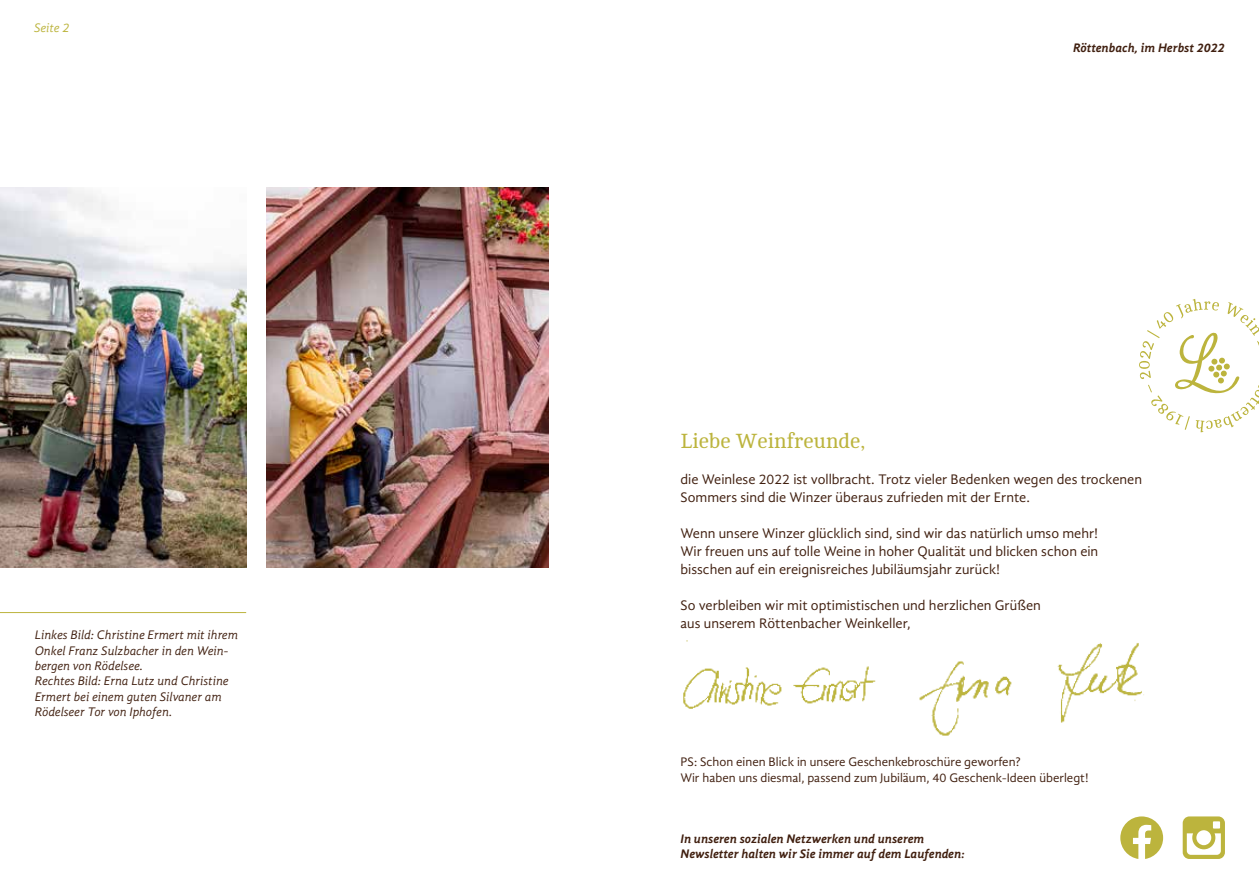
<style>
.page{position:relative;width:1259px;height:893px;background:#fff}
.page>*{position:absolute;margin:0;border:0;box-sizing:border-box;transform-origin:0 0}
.t1{font:21px "Cambo";color:#bcb43d}
.t2{font:14.25px/18px "Gandhi Sans";color:#401f0f}
.t3{font:italic 12.75px/15.3px "Gandhi Sans";color:#401f0f}
.t4{font:12.75px/15.3px "Gandhi Sans";color:#401f0f}
.t5{font:italic 700 12.75px/15.3px "Gandhi Sans";color:#401f0f}
.t6{font:italic 12.75px "Gandhi Sans";color:#bcb43d}
</style>
<div class="page">
<img style="left:683px;top:640px;width:193px;height:69px">
<img style="left:919px;top:643px;width:225px;height:93px">
<img style="left:0;top:188px;width:246px;height:380px">
<img style="left:266px;top:187px;width:283px;height:381px">
<svg style="left:1139px;top:299px;width:120px;height:133px"></svg>
<svg style="left:1120px;top:816px;width:43px;height:43px"></svg>
<svg style="left:1182px;top:816px;width:43px;height:43px"></svg>
<hr style="left:0;top:612px;width:246px;height:1px;background:#bcb43d">
<p class="t6" style="left:34px;top:21px;width:37px">Seite 2</p>
<p class="t3" style="left:35px;top:627px;width:205px">Linkes Bild: Christine Ermert mit ihrem<br>Onkel Franz Sulzbacher in den Wein&shy;bergen von Rödelsee.<br>Rechtes Bild: Erna Lutz und Christine<br>Ermert bei einem guten Silvaner am<br>Rödelseer Tor von Iphofen.</p>
<p class="t5" style="left:1073px;top:40px;width:153px">Röttenbach, im Herbst 2022</p>
<h1 class="t1" style="left:680px;top:429px;width:186px">Liebe Weinfreunde,</h1>
<p class="t2" style="left:680px;top:470px;width:463px">die Weinlese 2022 ist vollbracht. Trotz vieler Bedenken wegen des trockenen<br>Sommers sind die Winzer überaus zufrieden mit der Ernte.</p>
<p class="t2" style="left:680px;top:524px;width:419px;text-align:justify">Wenn unsere Winzer glücklich sind, sind wir das natürlich umso mehr!<br>Wir freuen uns auf tolle Weine in hoher Qualität und blicken schon ein bisschen auf ein ereignisreiches Jubiläumsjahr zurück!</p>
<p class="t2" style="left:680px;top:596px;width:362px">So verbleiben wir mit optimistischen und herzlichen Grüßen aus unserem Röttenbacher Weinkeller,</p>
<p class="t4" style="left:680px;top:754px;width:409px">PS: Schon einen Blick in unsere Geschenkebroschüre geworfen?<br>Wir haben uns diesmal, passend zum Jubiläum, 40 Geschenk-Ideen überlegt!</p>
<p class="t5" style="left:680px;top:831px;width:286px">In unseren sozialen Netzwerken und unserem<br>Newsletter halten wir Sie immer auf dem Laufenden:</p>
</div>
